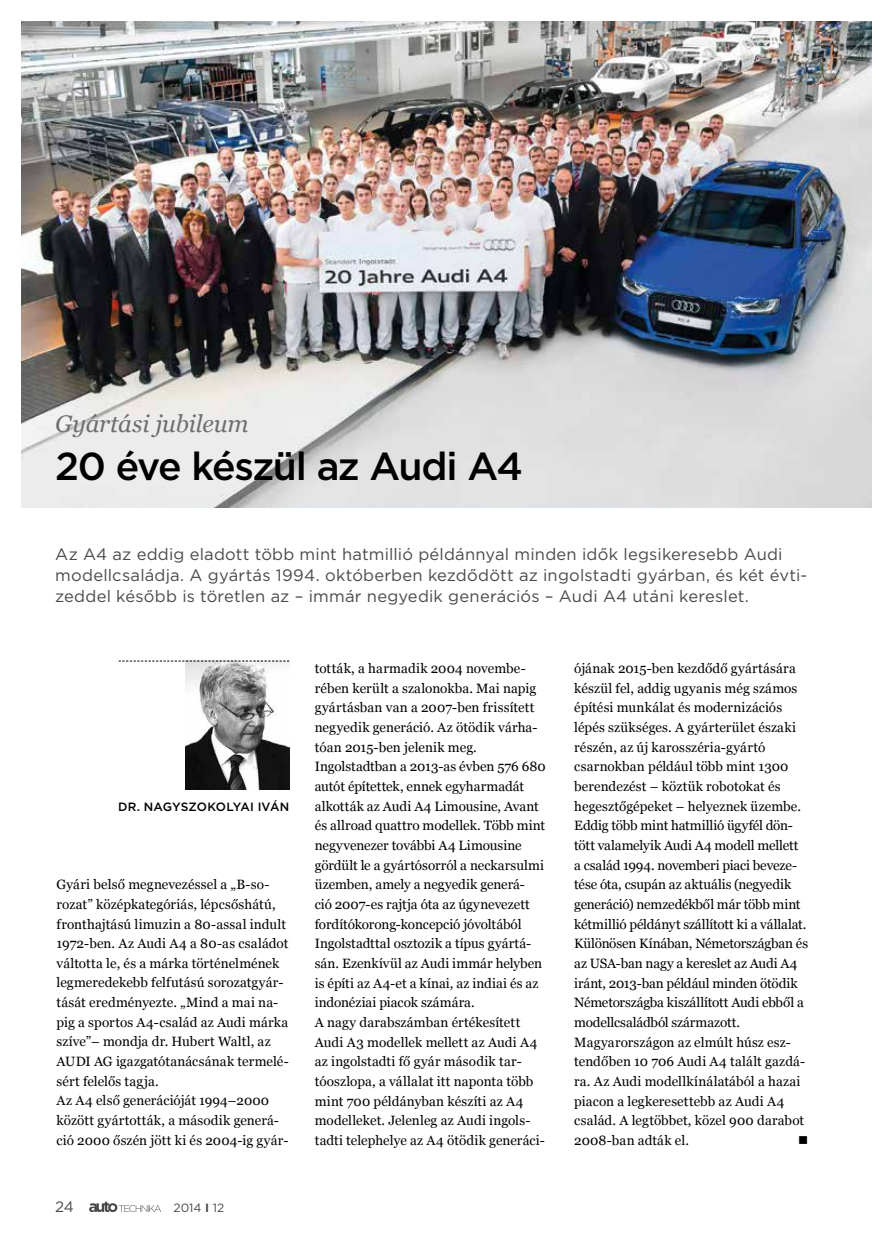
<style>
.page{position:relative;width:872px;height:1246px;background:#fff}
.page>*{position:absolute;margin:0;border:0;box-sizing:border-box;transform-origin:0 0}
.t1{font:500 39px "Gotham";letter-spacing:-.04em;color:#000}
.t2{font:italic 24px "Georgia";letter-spacing:-.005em;color:#706f6f}
.t3{font:16.5px/21px "Gotham";letter-spacing:.01em;color:#4a4a49}
.t4{font:15px "Gotham";color:#4a4a49}
.t5{font:13.5px/19.6px "Georgia";color:#000}
.t6{font:13.5px "Wingdings";color:#000}
.t7{font:500 12px "Gotham";letter-spacing:.005em;color:#000}
.t8{font:12px "Gotham";color:#4a4a49}
.s1{font-weight:700}
</style>
<div class="page">
<svg style="left:89px;top:1202px;width:72px;height:10px"></svg>
<img style="left:21px;top:21px;width:851px;height:486px">
<img style="left:186px;top:662px;width:103px;height:127px">
<svg style="left:119px;top:661px;width:170px;height:1px"></svg>
<h2 class="t2" style="left:55px;top:407px;width:195px">Gyártási jubileum</h2>
<h1 class="t1" style="left:55px;top:441px;width:469px">20 éve készül az Audi A4</h1>
<p class="t3" style="left:55px;top:544px;width:753px">Az A4 az eddig eladott több mint hatmillió példánnyal minden idők legsikeresebb Audi modellcsaládja. A gyártás 1994. októberben kezdődött az ingolstadti gyárban, és két évti&shy;zeddel később is töretlen az – immár negyedik generációs – Audi A4 utáni kereslet.</p>
<p class="t7" style="left:118px;top:798px;width:173px">DR. NAGYSZOKOLYAI IVÁN</p>
<p class="t5" style="left:57px;top:874px;width:234px">Gyári belső megnevezéssel a „B-so&shy;rozat” középkategóriás, lépcsőshátú, fronthajtású limuzin a 80-assal indult 1972-ben. Az Audi A4 a 80-as családot váltotta le, és a márka történelmének legmeredekebb felfutású sorozatgyár&shy;tását eredményezte. „Mind a mai na&shy;pig a sportos A4-család az Audi márka szíve”– mondja dr. Hubert Waltl, az AUDI AG igazgatótanácsának termelé&shy;sért felelős tagja.<br>Az A4 első generációját 1994–2000 között gyártották, a második generá&shy;ció 2000 őszén jött ki és 2004-ig gyár-</p>
<p class="t4" style="left:55px;top:1197px;width:20px">24</p>
<p class="t8" style="left:173px;top:1200px;width:52px">2014 <span class="s1">I</span> 12</p>
<p class="t5" style="left:315px;top:658px;width:232px">tották, a harmadik 2004 novembe&shy;rében került a szalonokba. Mai napig gyártásban van a 2007-ben frissített negyedik generáció. Az ötödik várha&shy;tóan 2015-ben jelenik meg.<br>Ingolstadtban a 2013-as évben 576 680 autót építettek, ennek egyharmadát alkották az Audi A4 Limousine, Avant és allroad quattro modellek. Több mint negyvenezer további A4 Limousine gördült le a gyártósorról a neckarsulmi üzemben, amely a negyedik generá-<br>ció 2007-es rajtja óta az úgynevezett fordítókorong-koncepció jóvoltából Ingolstadttal osztozik a típus gyártá&shy;sán. Ezenkívül az Audi immár helyben is építi az A4-et a kínai, az indiai és az indonéziai piacok számára.<br>A nagy darabszámban értékesített Audi A3 modellek mellett az Audi A4 az ingolstadti fő gyár második tar&shy;tóoszlopa, a vállalat itt naponta több mint 700 példányban készíti az A4 modelleket. Jelenleg az Audi ingols&shy;tadti telephelye az A4 ötödik generáci-</p>
<p class="t5" style="left:574px;top:658px;width:235px">ójának 2015-ben kezdődő gyártására készül fel, addig ugyanis még számos építési munkálat és modernizációs lépés szükséges. A gyárterület északi részén, az új karosszéria-gyártó csarnokban például több mint 1300 berendezést – köztük robotokat és hegesztőgépeket – helyeznek üzembe.<br>Eddig több mint hatmillió ügyfél dön&shy;tött valamelyik Audi A4 modell mellett a család 1994. novemberi piaci beveze&shy;tése óta, csupán az aktuális (negyedik generáció) nemzedékből már több mint kétmillió példányt szállított ki a vállalat.<br>Különösen Kínában, Németországban és az USA-ban nagy a kereslet az Audi A4 iránt, 2013-ban például minden ötödik Németországba kiszállított Audi ebből a modellcsaládból származott.<br>Magyarországon az elmúlt húsz esz&shy;tendőben 10 706 Audi A4 talált gazdá&shy;ra. Az Audi modellkínálatából a hazai piacon a legkeresettebb az Audi A4 család. A legtöbbet, közel 900 darabot 2008-ban adták el.</p>
<p class="t6" style="left:798px;top:1133px;width:9px">■</p>
</div>
